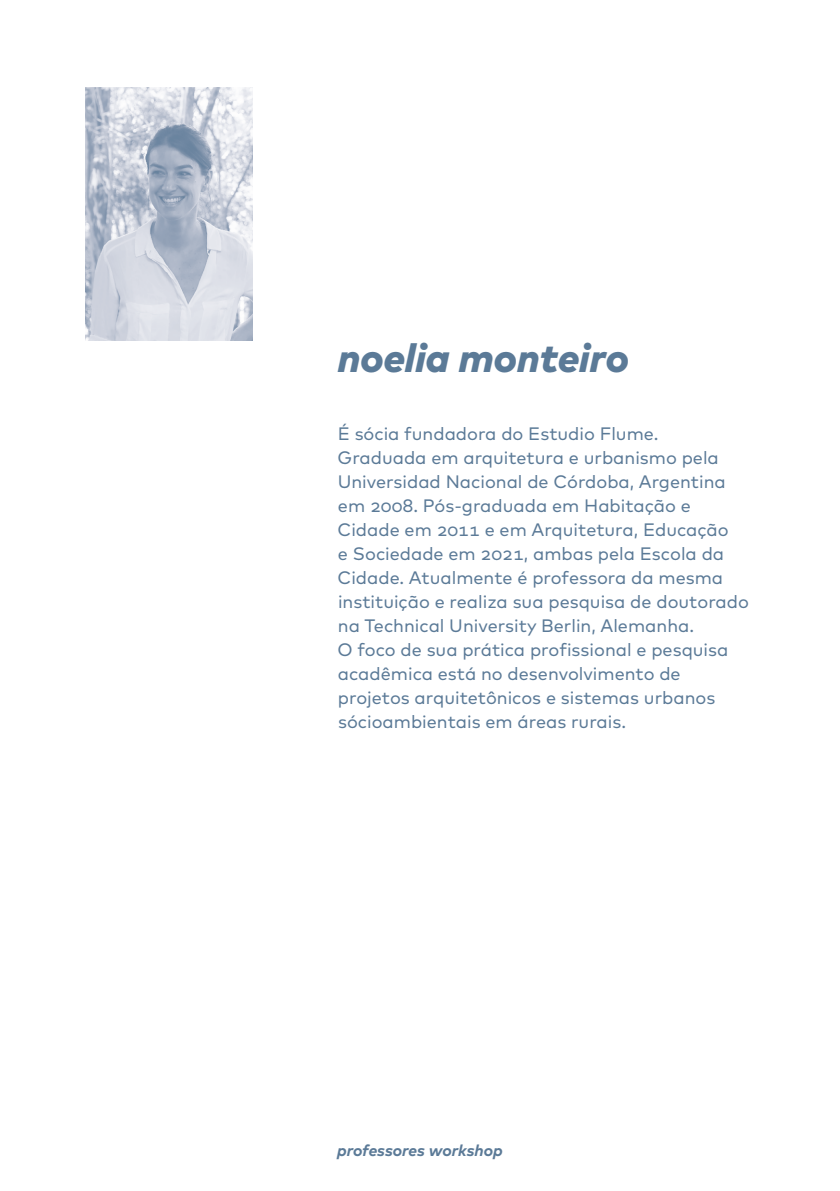
<style>
.page{position:relative;width:840px;height:1191px;background:#fff}
.page>*{position:absolute;margin:0;border:0;box-sizing:border-box;transform-origin:0 0}
.t1{font:italic 800 40px "Mark OT";color:#5b7a97}
.t2{font:18px/24px "Mark OT";color:#5b7a97}
.t3{font:italic 700 16px "Mark OT";color:#5b7a97}
</style>
<div class="page">
<img style="left:85px;top:88px;width:167px;height:252px">
<h1 class="t1" style="left:337px;top:331px;width:292px">noelia monteiro</h1>
<p class="t2" style="left:337px;top:421px;width:412px">É sócia fundadora do Estudio Flume.<br>Graduada em arquitetura e urbanismo pela Universidad Nacional de Córdoba, Argentina em 2008. Pós-graduada em Habitação e Cidade em 2011 e em Arquitetura, Educação<br>e Sociedade em 2021, ambas pela Escola da Cidade. Atualmente é professora da mesma instituição e realiza sua pesquisa de doutorado na Technical University Berlin, Alemanha.<br>O foco de sua prática profissional e pesquisa acadêmica está no desenvolvimento de projetos arquitetônicos e sistemas urbanos sócioambientais em áreas rurais.</p>
<p class="t3" style="left:337px;top:1139px;width:167px">professores workshop</p>
</div>
